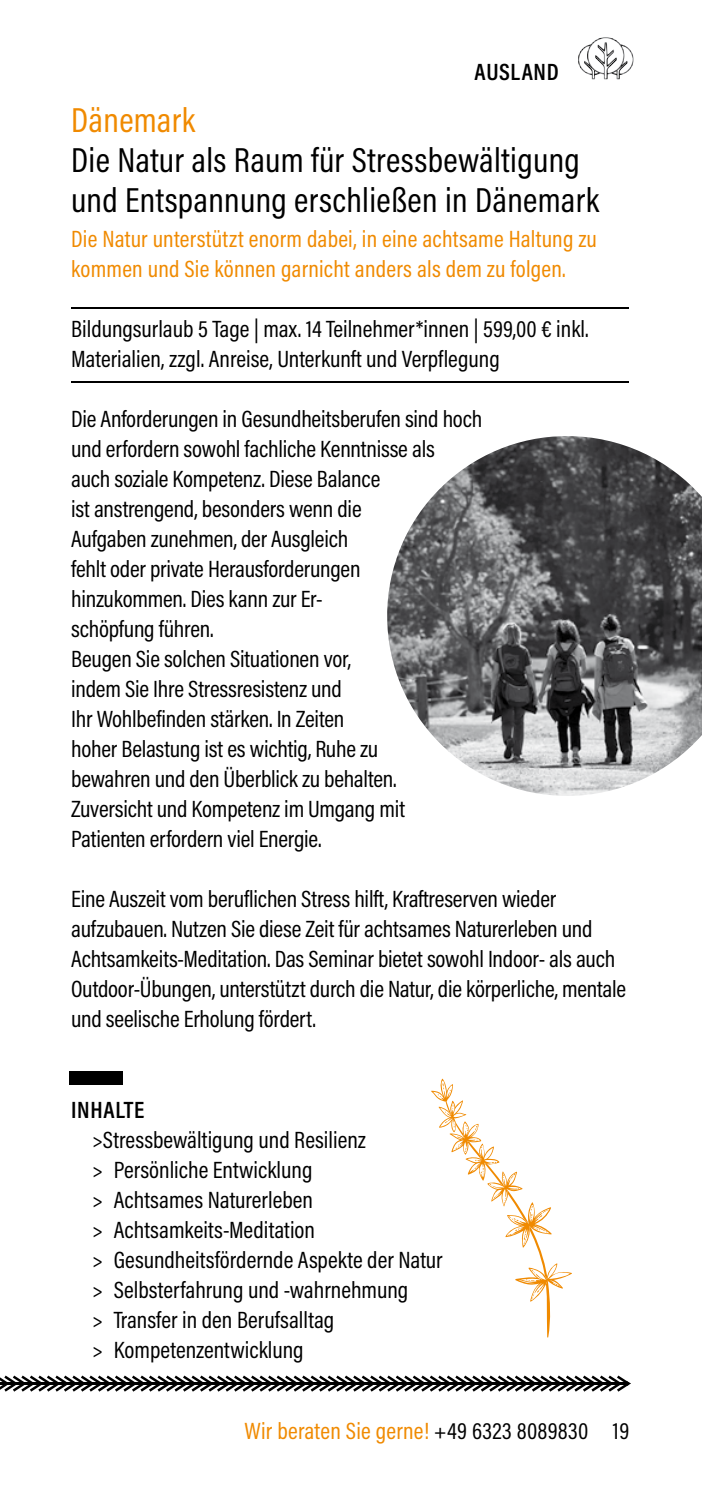
<style>
.page{position:relative;width:702px;height:1489px;background:#fff}
.page>*{position:absolute;margin:0;border:0;box-sizing:border-box;transform-origin:0 0}
.t1{font:35px/40px "Acumin Pro Cond";letter-spacing:.01em;color:#000}
.t2{font:35px "Acumin Pro Cond";letter-spacing:.01em;color:#f08a00}
.t3{font:23.75px/30px "Acumin Pro Cond";letter-spacing:-.01em;color:#000}
.t4{font:23.75px/30px "Acumin Pro Cond";letter-spacing:.01em;color:#f08a00}
.t5{font:600 23.75px "Acumin Pro Cond";letter-spacing:.03em;color:#000}
.s1{color:#000}
</style>
<div class="page">
<svg style="left:0;top:1375px;width:631px;height:16px"></svg>
<hr style="left:71px;top:307px;width:558px;height:2px;background:#000">
<hr style="left:71px;top:381px;width:558px;height:1px;background:#000">
<img style="left:387px;top:436px;width:315px;height:359px">
<svg style="left:431px;top:1078px;width:141px;height:260px"></svg>
<div style="left:69px;top:1071px;width:53px;height:13px;background:#000"></div>
<img style="left:578px;top:37px;width:55px;height:42px">
<p class="t5" style="left:474px;top:56px;width:86px">AUSLAND</p>
<h1 class="t2" style="left:71px;top:97px;width:126px">Dänemark</h1>
<h1 class="t1" style="left:71px;top:139px;width:529px">Die Natur als Raum für Stressbewältigung und Entspannung erschließen in Dänemark</h1>
<p class="t4" style="left:71px;top:223px;width:527px">Die Natur unterstützt enorm dabei, in eine achtsame Haltung zu kommen und Sie können garnicht anders als dem zu folgen.</p>
<p class="t3" style="left:71px;top:313px;width:519px">Bildungsurlaub 5 Tage | max. 14 Teilnehmer* innen | 599,00 € inkl.<br>Materialien, zzgl. Anreise, Unterkunft und Verpflegung</p>
<p class="t3" style="left:71px;top:403px;width:412px">Die Anforderungen in Gesundheitsberufen sind hoch und erfordern sowohl fachliche Kenntnisse als<br>auch soziale Kompetenz. Diese Balance<br>ist anstrengend, besonders wenn die<br>Aufgaben zunehmen, der Ausgleich<br>fehlt oder private Herausforderungen<br>hinzukommen. Dies kann zur Er-<br>schöpfung führen.<br>Beugen Sie solchen Situationen vor,<br>indem Sie Ihre Stressresistenz und<br>Ihr Wohlbefinden stärken. In Zeiten<br>hoher Belastung ist es wichtig, Ruhe zu<br>bewahren und den Überblick zu behalten.<br>Zuversicht und Kompetenz im Umgang mit Patienten erfordern viel Energie.</p>
<p class="t3" style="left:71px;top:883px;width:556px">Eine Auszeit vom beruflichen Stress hilft, Kraftreserven wieder aufzubauen. Nutzen Sie diese Zeit für achtsames Naturerleben und Achtsamkeits-Meditation. Das Seminar bietet sowohl Indoor- als auch Outdoor-Übungen, unterstützt durch die Natur, die körperliche, mentale und seelische Erholung fördert.</p>
<p class="t5" style="left:71px;top:1093px;width:75px">INHALTE</p>
<p class="t3" style="left:92px;top:1123px;width:352px">&gt;Stressbewältigung und Resilienz<br>&gt; Persönliche Entwicklung<br>&gt; Achtsames Naturerleben<br>&gt; Achtsamkeits-Meditation<br>&gt; Gesundheitsfördernde Aspekte der Natur &gt; Selbsterfahrung und -wahrnehmung<br>&gt; Transfer in den Berufsalltag<br>&gt; Kompetenzentwicklung</p>
<p class="t4" style="left:244px;top:1415px;width:386px">Wir beraten Sie gerne! <span class="s1">+49 6323 8089830 19</span></p>
</div>
